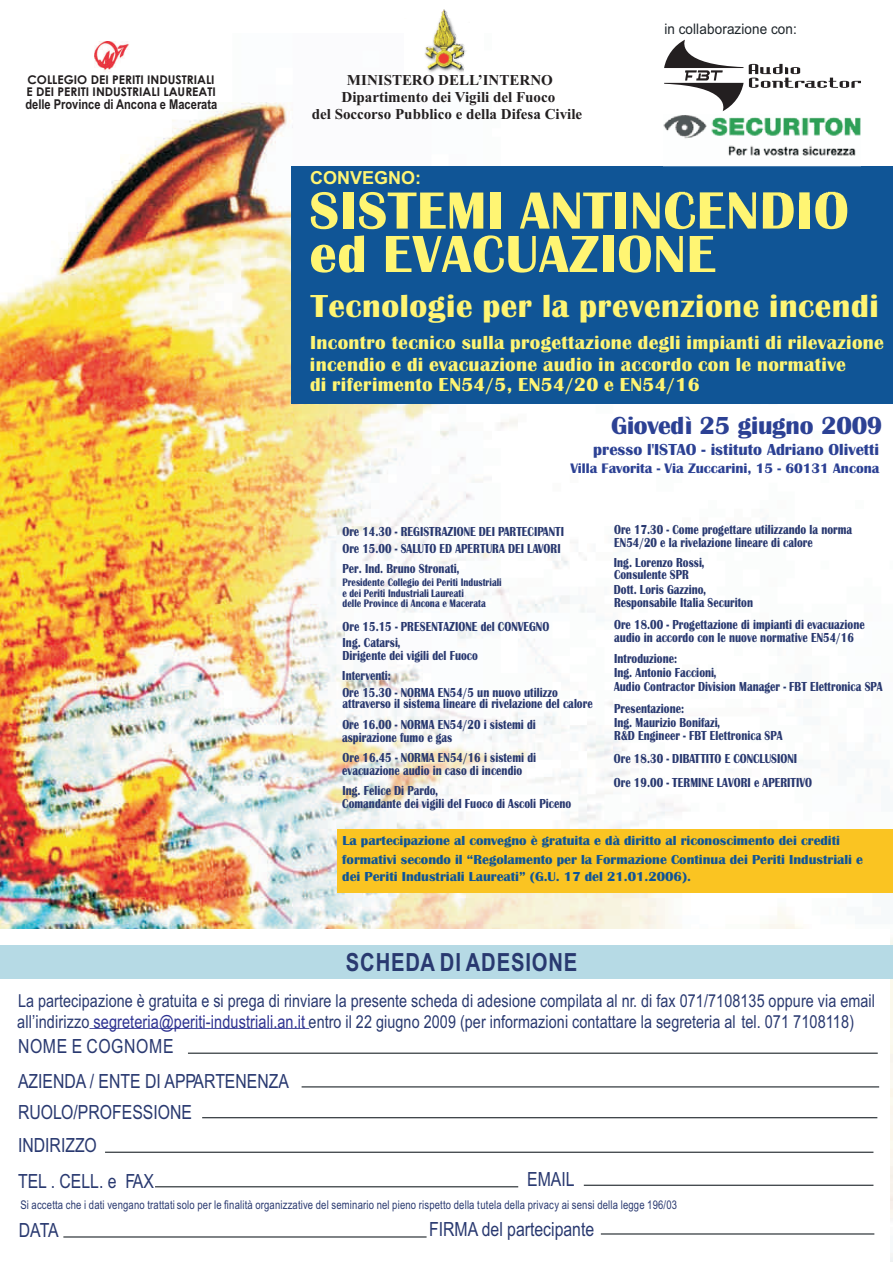
<style>
.page{position:relative;width:893px;height:1262px;background:#fff}
.page>*{position:absolute;margin:0;border:0;box-sizing:border-box;transform-origin:0 0}
.t1{font:700 54px "Britannic";letter-spacing:.015em;color:#fff573}
.t2{font:700 33px "Britannic";letter-spacing:.015em;color:#fff573}
.t3{font:700 25.5px "Britannic";letter-spacing:-.015em;color:#2c4194}
.t4{font:700 25.05px "Arial";letter-spacing:.04em;color:#293970;scale:.81 1}
.t5{font:700 19.5px/20.9px "Britannic";letter-spacing:.015em;color:#fff573}
.t6{font:19.5px/34.5px "Arial";color:#293970;scale:.81 1}
.t7{font:700 18px "Arial";color:#fff573}
.t8{font:17.85px/21.1px "Arial";letter-spacing:.01em;color:#293970;scale:.8 1}
.t9{font:700 16.5px "Britannic";color:#2c4194}
.t10{font:700 15px/17.2px "Times New Roman";color:#231f20;text-align:center}
.t11{font:14.55px "Arial";letter-spacing:.01em;color:#1e252a;scale:.93 1}
.t12{font:700 14.25px "Britannic";color:#2c4194}
.t13{font:700 13.5px/12px "Britannic";letter-spacing:.005em;color:#293970;scale:.79 1}
.t14{font:700 13.5px/18.1px "Britannic";color:#105596}
.t15{font:700 13.5px "Arial Narrow";color:#231f20}
.t16{font:12px "Arial";letter-spacing:.02em;color:#293970;scale:.79 1}
.t17{font:700 12px "Century Gothic";color:#231f20}
.t18{font:700 11.25px/10.4px "Britannic";letter-spacing:.005em;color:#293970;scale:.79 1}
.s1{font-size:18px}
.s2{font-size:18px;color:#2d3291}
</style>
<div class="page">
<img style="left:0;top:39px;width:892px;height:1223px">
<div style="left:291px;top:166px;width:601px;height:238px;background:#105596"></div>
<div style="left:0;top:929px;width:889px;height:333px;background:#fff"></div>
<div style="left:0;top:945px;width:893px;height:33px;background:#b6dae5"></div>
<hr style="left:89px;top:1028px;width:216px;height:1px;background:#2d3291">
<hr style="left:188px;top:1052px;width:689px;height:1px;background:#1e252a">
<hr style="left:301px;top:1086px;width:578px;height:1px;background:#1e252a">
<hr style="left:202px;top:1117px;width:675px;height:1px;background:#1e252a">
<hr style="left:105px;top:1151px;width:768px;height:1px;background:#1e252a">
<hr style="left:583px;top:1184px;width:290px;height:1px;background:#1e252a">
<hr style="left:155px;top:1186px;width:363px;height:1px;background:#1e252a">
<img style="left:405px;top:9px;width:78px;height:67px">
<svg style="left:664px;top:40px;width:197px;height:71px"></svg>
<img style="left:663px;top:115px;width:197px;height:84px">
<img style="left:72px;top:41px;width:69px;height:31px">
<div style="left:336px;top:829px;width:556px;height:63px;background:#fac422"></div>
<hr style="left:601px;top:1233px;width:273px;height:1px;background:#1e252a">
<hr style="left:63px;top:1236px;width:363px;height:1px;background:#1e252a">
<p class="t17" style="left:28px;top:75px;width:188px">COLLEGIO DEI PERITI INDUSTRIALI</p>
<p class="t15" style="left:25px;top:99px;width:193px">delle Province di Ancona e Macerata</p>
<p class="t17" style="left:27px;top:87px;width:191px">E DEI PERITI INDUSTRIALI LAUREATI</p>
<p class="t10" style="left:312px;top:73px;width:272px">MINISTERO DELL’INTERNO<br>Dipartimento dei Vigili del Fuoco<br>del Soccorso Pubblico e della Difesa Civile</p>
<h3 class="t7" style="left:310px;top:170px;width:113px">CONVEGNO:</h3>
<p class="t11" style="left:664px;top:23px;width:144px">in collaborazione con:</p>
<h1 class="t1" style="left:309px;top:192px;width:541px">SISTEMI ANTINCENDIO</h1>
<h1 class="t1" style="left:309px;top:235px;width:407px">ed EVACUAZIONE</h1>
<h2 class="t2" style="left:311px;top:294px;width:569px">Tecnologie per la prevenzione incendi</h2>
<h3 class="t5" style="left:310px;top:333px;width:575px">Incontro tecnico sulla progettazione degli impianti di rilevazione incendio e di evacuazione audio in accordo con le normative<br>di riferimento EN54/5, EN54/20 e EN54/16</h3>
<h3 class="t3" style="left:611px;top:417px;width:273px">Giovedì 25 giugno 2009</h3>
<p class="t9" style="left:593px;top:444px;width:287px">presso l'ISTAO - istituto Adriano Olivetti</p>
<p class="t12" style="left:570px;top:463px;width:310px">Villa Favorita - Via Zuccarini, 15 - 60131 Ancona</p>
<p class="t13" style="left:342px;top:524px;width:282px;line-height:16.8px">Ore 14.30 - REGISTRAZIONE DEI PARTECIPANTI<br>Ore 15.00 - SALUTO ED APERTURA DEI LAVORI</p>
<p class="t13" style="left:342px;top:564px;width:149px">Per. Ind. Bruno Stronati,</p>
<p class="t18" style="left:342px;top:577px;width:203px">Presidente Collegio dei Periti Industriali</p>
<p class="t13" style="left:342px;top:619px;width:263px;line-height:16.6px">Ore 15.15 - PRESENTAZIONE del CONVEGNO<br>Ing. Catarsi,</p>
<p class="t13" style="left:342px;top:650px;width:173px">Dirigente dei vigili del Fuoco</p>
<p class="t13" style="left:342px;top:687px;width:274px">Ore 15.30 - NORMA EN54/5 un nuovo utilizzo</p>
<p class="t18" style="left:342px;top:588px;width:183px">e dei Periti Industriali Laureati<br>delle Province di Ancona e Macerata</p>
<p class="t13" style="left:342px;top:671px;width:63px">Interventi:</p>
<p class="t13" style="left:342px;top:699px;width:318px">attraverso il sistema lineare di rivelazione del calore</p>
<p class="t13" style="left:342px;top:719px;width:247px;line-height:12.8px">Ore 16.00 - NORMA EN54/20 i sistemi di aspirazione fumo e gas</p>
<p class="t13" style="left:342px;top:752px;width:247px;line-height:12.8px">Ore 16.45 - NORMA EN54/16 i sistemi di evacuazione audio in caso di incendio</p>
<p class="t13" style="left:342px;top:786px;width:291px">Ing. Felice Di Pardo,<br>Comandante dei vigili del Fuoco di Ascoli Piceno</p>
<p class="t13" style="left:614px;top:524px;width:303px;line-height:12.6px">Ore 17.30 - Come progettare utilizzando la norma<br>EN54/20 e la rivelazione lineare di calore</p>
<p class="t13" style="left:614px;top:584px;width:178px">Dott. Loris Gazzino,<br>Responsabile Italia Securiton</p>
<p class="t13" style="left:614px;top:557px;width:116px">Ing. Lorenzo Rossi,<br>Consulente SPR</p>
<p class="t13" style="left:614px;top:619px;width:319px;line-height:12.6px">Ore 18.00 - Progettazione di impianti di evacuazione audio in accordo con le nuove normative EN54/16</p>
<p class="t13" style="left:614px;top:653px;width:82px">Introduzione:</p>
<p class="t13" style="left:614px;top:667px;width:341px;line-height:14px">Ing. Antonio Faccioni,<br>Audio Contractor Division Manager - FBT Elettronica SPA</p>
<p class="t13" style="left:614px;top:703px;width:90px">Presentazione:</p>
<p class="t13" style="left:614px;top:716px;width:215px;line-height:13px">Ing. Maurizio Bonifazi,<br>R&amp;D Engineer - FBT Elettronica SPA</p>
<p class="t13" style="left:614px;top:753px;width:233px">Ore 18.30 - DIBATTITO E CONCLUSIONI</p>
<p class="t13" style="left:614px;top:777px;width:252px">Ore 19.00 - TERMINE LAVORI e APERITIVO</p>
<p class="t14" style="left:342px;top:832px;width:522px">La partecipazione al convegno è gratuita e dà diritto al riconoscimento dei crediti formativi secondo il “Regolamento per la Formazione Continua dei Periti Industriali e dei Periti Industriali Laureati” (G.U. 17 del 21.01.2006).</p>
<h3 class="t4" style="left:346px;top:952px;width:287px">SCHEDA DI ADESIONE</h3>
<p class="t8" style="left:17px;top:991px;width:1073px">La partecipazione è gratuita e si prega di rinviare la presente scheda di adesione compilata al nr. di fax 071/7108135 oppure via email <span class="s1">all’indirizzo</span> <span class="s2">segreteria@periti-industriali.an.it</span> entro il 22 giugno 2009 (per informazioni contattare la segreteria al <span class="s1">tel. 071 7108118)</span></p>
<h3 class="t6" style="left:18px;top:1030px;width:336px">NOME E COGNOME<br>AZIENDA / ENTE DI APPARTENENZA</h3>
<h3 class="t6" style="left:18px;top:1097px;width:216px;line-height:33px">RUOLO/PROFESSIONE<br>INDIRIZZO</h3>
<h3 class="t6" style="left:18px;top:1165px;width:169px">TEL . CELL. e FAX</h3>
<h3 class="t6" style="left:527px;top:1163px;width:60px">EMAIL</h3>
<p class="t16" style="left:20px;top:1200px;width:832px">Si accetta che i dati vengano trattati solo per le ?nalità organizzative del seminario nel pieno rispetto della tutela della privacy ai sensi della legge 196/03</p>
<h3 class="t6" style="left:19px;top:1214px;width:51px">DATA</h3>
<h3 class="t6" style="left:429px;top:1214px;width:205px">FIRMA del partecipante</h3>
</div>
